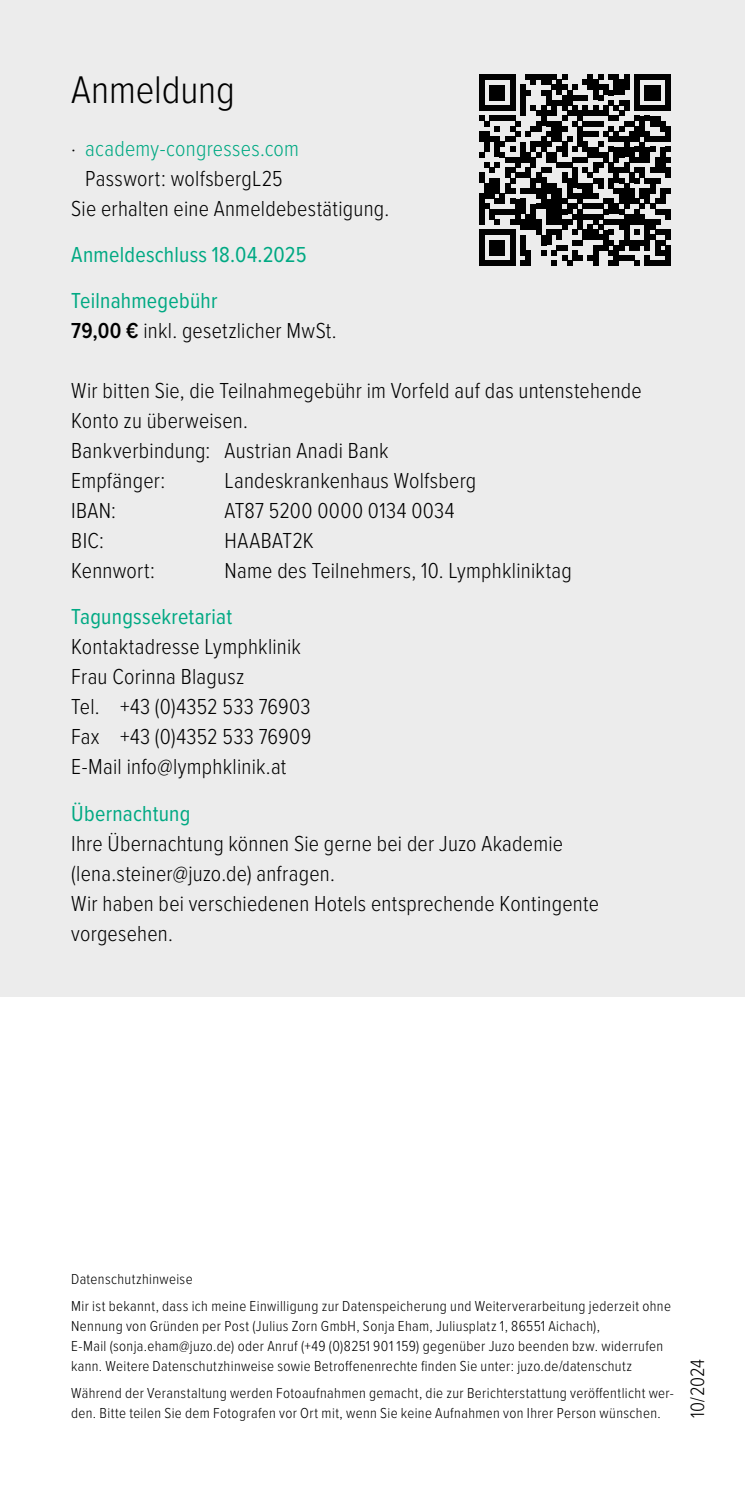
<style>
.page{position:relative;width:745px;height:1489px;background:#fff}
.page>*{position:absolute;margin:0;border:0;box-sizing:border-box;transform-origin:0 0}
.t1{font:300 40px "Proxima Nova Cond";letter-spacing:-.005em;color:#000}
.t2{font:300 22.5px/30px "Proxima Nova Cond";letter-spacing:.01em;color:#000}
.t3{font:22.5px/46px "Proxima Nova Cond";letter-spacing:.01em;color:#00a983}
.t4{font:300 22.5px "Proxima Nova Cond";letter-spacing:.01em;color:#00a983}
.t5{font:300 20px "Proxima Nova Cond";color:#000}
.t6{font:300 15px/20px "Proxima Nova Cond";letter-spacing:.025em;color:#000}
.s1{color:#000}
.s2{font-weight:600}
</style>
<div class="page">
<div style="left:0;top:0;width:744px;height:996px;background:#ececec"></div>
<svg style="left:479px;top:74px;width:191px;height:192px"></svg>
<div style="left:665px;top:209px;width:5px;height:10px;background:#000"></div>
<div style="left:665px;top:230px;width:5px;height:10px;background:#000"></div>
<div style="left:665px;top:245px;width:5px;height:21px;background:#000"></div>
<h1 class="t1" style="left:71px;top:60px;width:165px">Anmeldung</h1>
<p class="t4" style="left:71px;top:132px;width:229px"><span class="s1">·</span> academy-congresses.com</p>
<p class="t2" style="left:85px;top:162px;width:199px">Passwort: wolfsbergL25</p>
<p class="t2" style="left:71px;top:192px;width:319px">Sie erhalten eine Anmeldebestätigung.</p>
<p class="t3" style="left:71px;top:230px;width:236px">Anmeldeschluss 18.04.2025<br>Teilnahmegebühr</p>
<p class="t2" style="left:71px;top:314px;width:267px"><span class="s2">79,00 €</span> inkl. gesetzlicher MwSt.</p>
<p class="t2" style="left:71px;top:374px;width:571px">Wir bitten Sie, die Teilnahmegebühr im Vorfeld auf das untenstehende Konto zu überweisen.<br>Bankverbindung: Austrian Anadi Bank<br>Empfänger:</p>
<p class="t2" style="left:224px;top:464px;width:253px">Landeskrankenhaus Wolfsberg</p>
<p class="t2" style="left:71px;top:494px;width:46px">IBAN:</p>
<p class="t2" style="left:224px;top:494px;width:231px">AT87 5200 0000 0134 0034</p>
<p class="t2" style="left:71px;top:524px;width:34px">BIC:</p>
<p class="t2" style="left:224px;top:524px;width:91px">HAABAT2K</p>
<p class="t2" style="left:71px;top:554px;width:85px">Kennwort:</p>
<p class="t2" style="left:224px;top:554px;width:348px">Name des Teilnehmers, 10. Lymphkliniktag</p>
<p class="t3" style="left:71px;top:593px;width:162px">Tagungssekretariat</p>
<p class="t2" style="left:71px;top:630px;width:241px">Kontaktadresse Lymphklinik<br>Frau Corinna Blagusz<br>Tel. +43 (0)4352 533 76903<br>Fax +43 (0)4352 533 76909<br>E-Mail info@lymphklinik.at</p>
<p class="t3" style="left:71px;top:789px;width:121px">Übernachtung</p>
<p class="t2" style="left:71px;top:826px;width:529px">Ihre Übernachtung können Sie gerne bei der Juzo Akademie (lena.steiner@juzo.de) anfragen.<br>Wir haben bei verschiedenen Hotels entsprechende Kontingente vorgesehen.</p>
<p class="t6" style="left:71px;top:1264px;width:601px;line-height:27px">Datenschutzhinweise<br>Mir ist bekannt, dass ich meine Einwilligung zur Datenspeicherung und Weiterverarbeitung jederzeit ohne</p>
<p class="t6" style="left:71px;top:1314px;width:593px">Nennung von Gründen per Post (Julius Zorn GmbH, Sonja Eham, Juliusplatz 1, 86551 Aichach),<br>E-Mail (sonja.eham@juzo.de) oder Anruf (+49 (0)8251 901 159) gegenüber Juzo beenden bzw. widerrufen kann. Weitere Datenschutzhinweise sowie Betroffenenrechte finden Sie unter: juzo.de/datenschutz</p>
<p class="t6" style="left:71px;top:1382px;width:603px">Während der Veranstaltung werden Fotoaufnahmen gemacht, die zur Berichterstattung veröffentlicht wer&shy;den. Bitte teilen Sie dem Fotografen vor Ort mit, wenn Sie keine Aufnahmen von Ihrer Person wünschen.</p>
<p class="t5" style="left:682px;top:1417px;width:61px;rotate:-90deg">10/2024</p>
</div>
